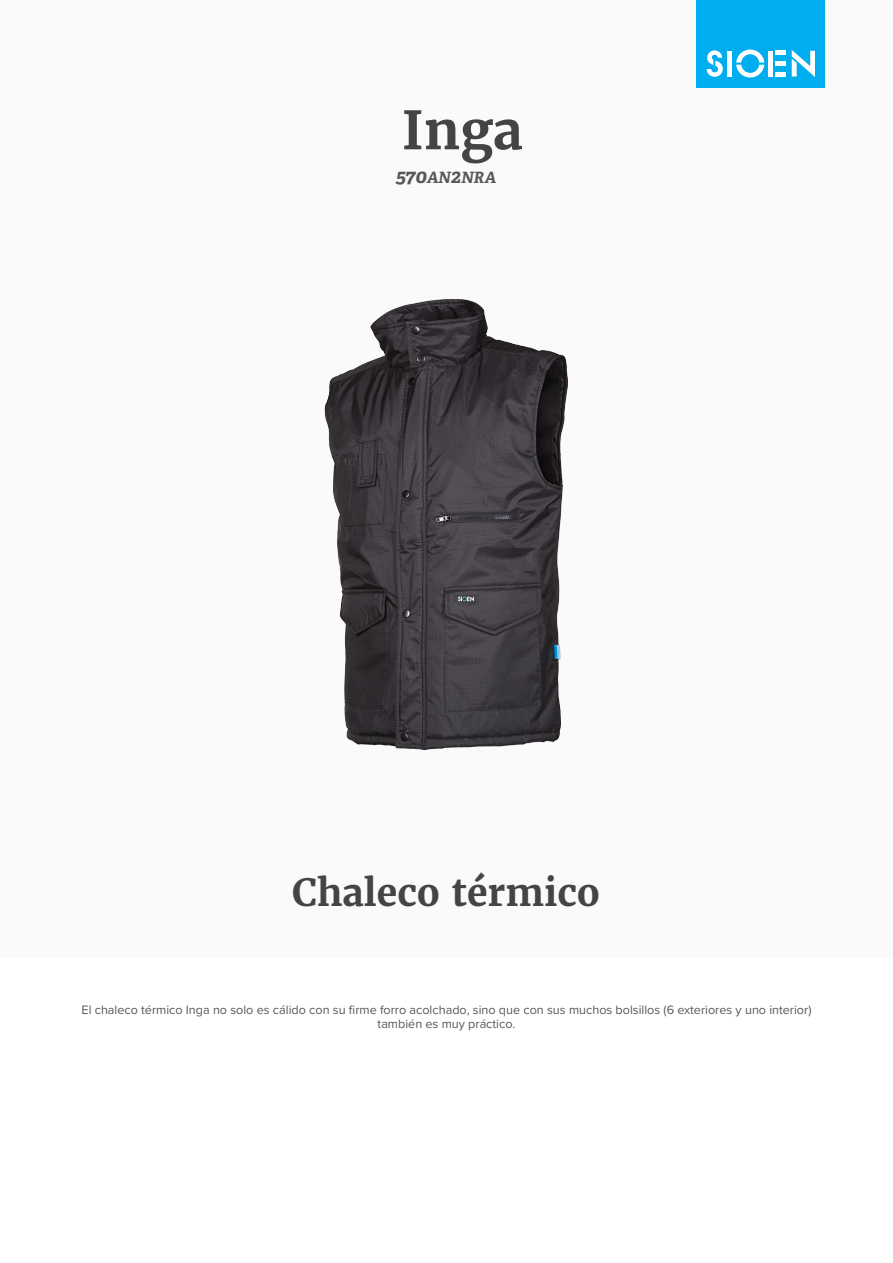
<style>
.page{position:relative;width:893px;height:1263px;background:#fff}
.page>*{position:absolute;margin:0;border:0;box-sizing:border-box;transform-origin:0 0}
.product_name{font:700 52.5px "Merriweather";color:#444}
.product_h2{font:700 37.5px "Merriweather";color:#444}
.product_ref{font:italic 700 15.6px "Adelle";color:#57585a}
.product_description{font:12.6px/13.6px "Proxima Nova";color:#57585a;text-align:center}
.s1{font-size:19.5px}
</style>
<div class="page">
<div style="left:0;top:0;width:893px;height:957px;background:#fafafa"></div>
<div style="left:697px;top:0;width:128px;height:88px;background:#00aeef"></div>
<svg style="left:707px;top:50px;width:16px;height:27px"></svg>
<svg style="left:736px;top:50px;width:28px;height:28px"></svg>
<div style="left:727px;top:51px;width:5px;height:26px;background:#fff"></div>
<div style="left:768px;top:51px;width:5px;height:26px;background:#fff"></div>
<div style="left:775px;top:72px;width:11px;height:5px;background:#fff"></div>
<div style="left:775px;top:61px;width:11px;height:5px;background:#fff"></div>
<hr style="left:775px;top:51px;width:11px;height:4px;background:#fff">
<svg style="left:792px;top:50px;width:23px;height:27px"></svg>
<img style="left:324px;top:299px;width:244px;height:452px">
<p class="product_name" style="left:402px;top:97px;width:122px">Inga</p>
<p class="product_ref" style="left:396px;top:168px;width:102px"><span class="s1">570</span>AN<span class="s1">2</span>NRA</p>
<p class="product_h2" style="left:292px;top:868px;width:309px">Chaleco térmico</p>
<p class="product_description" style="left:82px;top:1002px;width:731px">El chaleco térmico Inga no solo es cálido con su firme forro acolchado, sino que con sus muchos bolsillos (6 exteriores y uno interior) también es muy práctico.</p>
</div>
